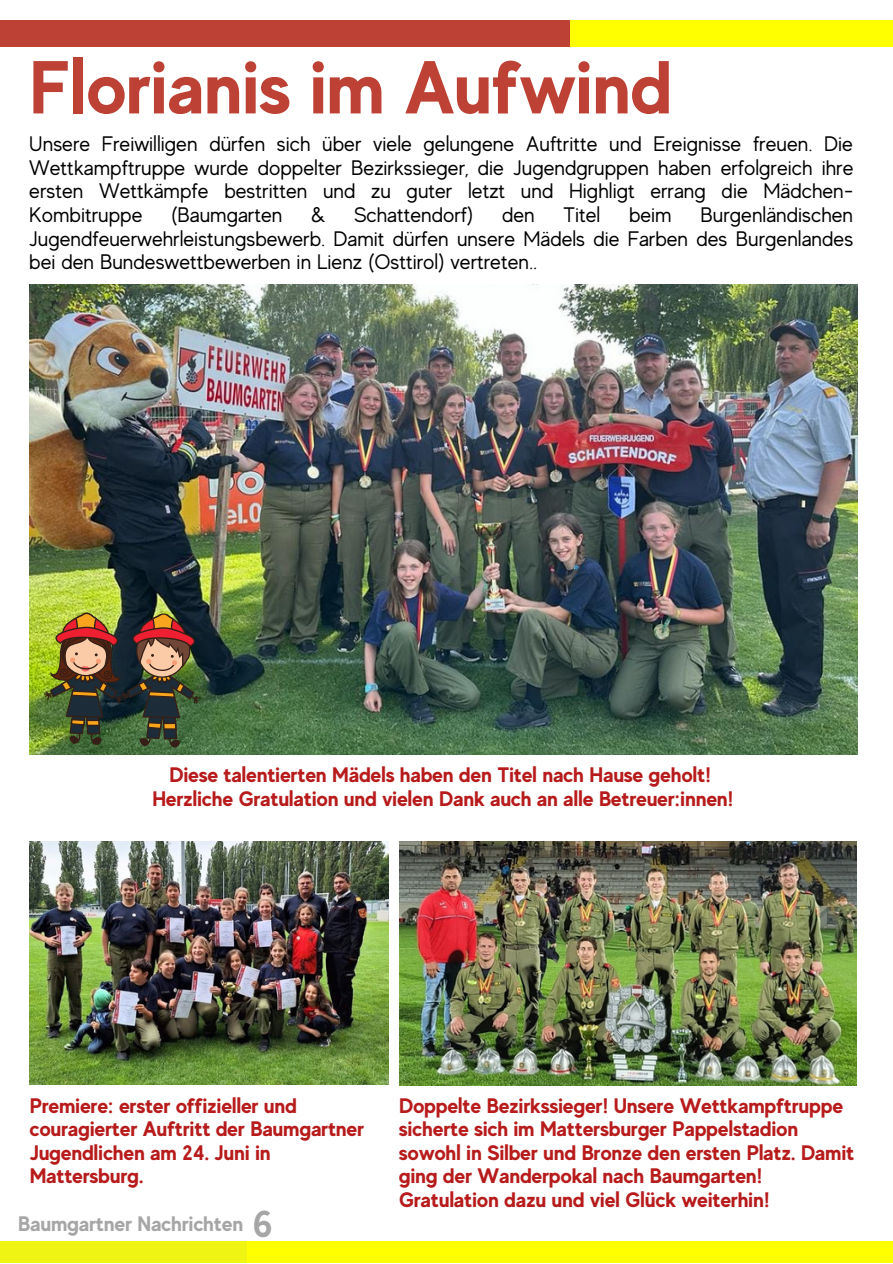
<style>
.page{position:relative;width:893px;height:1264px;background:#fff}
.page>*{position:absolute;margin:0;border:0;box-sizing:border-box;transform-origin:0 0}
.t1{font:700 74.7px "MADE Evolve Sans";color:#bd4235}
.t2{font:700 37.5px "MADE Evolve Sans";color:#a6a6a6}
.t3{font:21px/23.5px "MADE Evolve Sans";color:#000;text-align:justify}
.t4{font:700 21px/23.5px "MADE Evolve Sans";color:#b71b1b}
.t5{font:700 21px "MADE Evolve Sans";color:#a6a6a6}
</style>
<div class="page">
<div style="left:246px;top:1240px;width:646px;height:22px;background:#ff0"></div>
<div style="left:0;top:1240px;width:246px;height:22px;background:#eff413"></div>
<div style="left:569px;top:21px;width:323px;height:26px;background:#ff0"></div>
<div style="left:0;top:21px;width:569px;height:26px;background:#bd4235"></div>
<img style="left:29px;top:284px;width:828px;height:470px">
<img style="left:29px;top:841px;width:359px;height:243px">
<img style="left:399px;top:841px;width:457px;height:244px">
<img style="left:43px;top:611px;width:160px;height:138px">
<p class="t1" style="left:29px;top:44px;width:644px">Florianis im Aufwind</p>
<p class="t3" style="left:29px;top:132px;width:825px">Unsere Freiwilligen dürfen sich über viele gelungene Auftritte und Ereignisse freuen. Die Wettkampftruppe wurde doppelter Bezirkssieger, die Jugendgruppen haben erfolgreich ihre ersten Wettkämpfe bestritten und zu guter letzt und Highligt errang die Mädchen-Kombitruppe</p>
<p class="t3" style="left:171px;top:203px;width:113px">(Baumgarten</p>
<p class="t3" style="left:311px;top:203px;width:16px">&amp;</p>
<p class="t3" style="left:354px;top:203px;width:121px">Schattendorf)</p>
<p class="t3" style="left:502px;top:203px;width:34px">den</p>
<p class="t3" style="left:563px;top:203px;width:38px">Titel</p>
<p class="t3" style="left:629px;top:203px;width:44px">beim</p>
<p class="t3" style="left:29px;top:203px;width:825px;text-indent:671px">Burgenländischen Jugendfeuerwehrleistungsbewerb. Damit dürfen unsere Mädels die Farben des Burgenlandes bei den Bundeswettbewerben in Lienz (Osttirol) vertreten..</p>
<p class="t4" style="left:169px;top:762px;width:542px">Diese talentierten Mädels haben den Titel nach Hause geholt!</p>
<p class="t4" style="left:152px;top:786px;width:582px">Herzliche Gratulation und vielen Dank auch an alle Betreuer:innen!</p>
<p class="t4" style="left:30px;top:1093px;width:336px">Premiere: erster offizieller und couragierter Auftritt der Baumgartner<br>Jugendlichen am 24. Juni in<br>Mattersburg.</p>
<p class="t4" style="left:399px;top:1093px;width:457px">Doppelte Bezirkssieger! Unsere Wettkampftruppe sicherte sich im Mattersburger Pappelstadion sowohl in Silber und Bronze den ersten Platz. Damit ging der Wanderpokal nach Baumgarten!<br>Gratulation dazu und viel Glück weiterhin!</p>
<p class="t5" style="left:18px;top:1210px;width:226px">Baumgartner Nachrichten</p>
<p class="t2" style="left:253px;top:1201px;width:22px">6</p>
</div>
